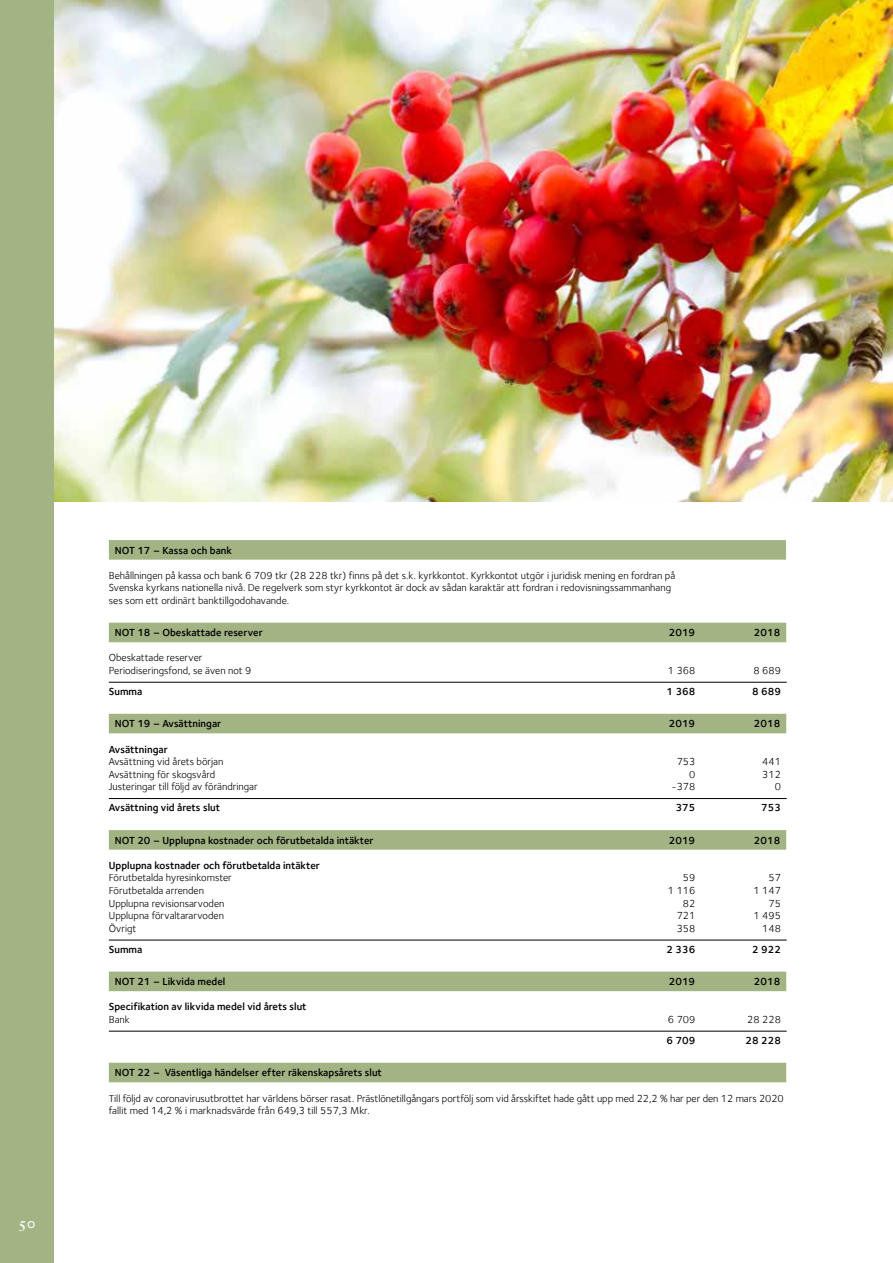
<style>
.page{position:relative;width:893px;height:1263px;background:#fff}
.page>*{position:absolute;margin:0;border:0;box-sizing:border-box;transform-origin:0 0}
.t1{font:15px "Sabon Bold Os F";color:#fff}
.t2{font:10.5px/12.6px "Foundry Sterling";color:#000}
.t3{font:600 10.5px "Foundry Sterling";color:#000}
</style>
<div class="page">
<div style="left:0;top:0;width:54px;height:1263px;background:#a2b484"></div>
<img style="left:54px;top:0;width:839px;height:502px">
<hr style="left:109px;top:682px;width:678px;height:1px;background:#000">
<hr style="left:109px;top:798px;width:678px;height:1px;background:#000">
<hr style="left:109px;top:940px;width:678px;height:1px;background:#000">
<hr style="left:109px;top:1031px;width:678px;height:1px;background:#000">
<div style="left:109px;top:540px;width:677px;height:20px;background:#a2b484"></div>
<div style="left:109px;top:623px;width:677px;height:19px;background:#a2b484"></div>
<div style="left:109px;top:714px;width:677px;height:19px;background:#a2b484"></div>
<svg style="left:109px;top:830px;width:677px;height:20px;background:#a3b586"></svg>
<div style="left:109px;top:971px;width:677px;height:20px;background:#a2b484"></div>
<div style="left:109px;top:1063px;width:677px;height:19px;background:#a2b484"></div>
<h1 class="t1" style="left:18px;top:1213px;width:19px">50</h1>
<p class="t3" style="left:115px;top:544px;width:119px">NOT 17 – Kassa och bank</p>
<p class="t2" style="left:109px;top:569px;width:568px">Behållningen på kassa och bank 6 709 tkr (28 228 tkr) finns på det s.k. kyrkkontot. Kyrkkontot utgör i juridisk mening en fordran på<br>Svenska kyrkans nationella nivå. De regelverk som styr kyrkkontot är dock av sådan karaktär att fordran i redovisningssammanhang ses som ett ordinärt banktillgodohavande.</p>
<p class="t3" style="left:115px;top:626px;width:150px">NOT 18 – Obeskattade reserver</p>
<p class="t3" style="left:669px;top:626px;width:28px">2019</p>
<p class="t3" style="left:754px;top:626px;width:28px">2018</p>
<p class="t2" style="left:109px;top:651px;width:144px">Obeskattade reserver<br>Periodiseringsfond, se även not 9</p>
<p class="t2" style="left:668px;top:664px;width:29px">1 368</p>
<p class="t2" style="left:753px;top:664px;width:29px">8 689</p>
<p class="t3" style="left:109px;top:685px;width:35px">Summa</p>
<p class="t3" style="left:667px;top:685px;width:30px">1 368</p>
<p class="t3" style="left:752px;top:685px;width:30px">8 689</p>
<p class="t3" style="left:115px;top:718px;width:108px">NOT 19 – Avsättningar</p>
<p class="t3" style="left:669px;top:718px;width:28px">2019</p>
<p class="t3" style="left:754px;top:718px;width:28px">2018</p>
<p class="t3" style="left:109px;top:743px;width:61px">Avsättningar</p>
<p class="t2" style="left:109px;top:755px;width:116px">Avsättning vid årets början</p>
<p class="t2" style="left:677px;top:755px;width:20px">753</p>
<p class="t2" style="left:762px;top:755px;width:20px">441</p>
<p class="t2" style="left:109px;top:768px;width:108px">Avsättning för skogsvård</p>
<p class="t2" style="left:689px;top:768px;width:8px">0</p>
<p class="t2" style="left:762px;top:768px;width:20px">312</p>
<p class="t2" style="left:109px;top:780px;width:150px">Justeringar till följd av förändringar</p>
<p class="t2" style="left:672px;top:780px;width:25px">-378</p>
<p class="t2" style="left:775px;top:780px;width:8px">0</p>
<p class="t3" style="left:109px;top:802px;width:113px">Avsättning vid årets slut</p>
<p class="t3" style="left:676px;top:802px;width:21px">375</p>
<p class="t3" style="left:761px;top:802px;width:21px">753</p>
<p class="t3" style="left:115px;top:834px;width:260px">NOT 20 – Upplupna kostnader och förutbetalda intäkter</p>
<p class="t3" style="left:669px;top:834px;width:28px">2019</p>
<p class="t3" style="left:754px;top:834px;width:28px">2018</p>
<p class="t3" style="left:109px;top:859px;width:213px">Upplupna kostnader och förutbetalda intäkter</p>
<p class="t2" style="left:109px;top:871px;width:125px">Förutbetalda hyresinkomster</p>
<p class="t2" style="left:683px;top:871px;width:14px">59</p>
<p class="t2" style="left:768px;top:871px;width:14px">57</p>
<p class="t2" style="left:109px;top:884px;width:97px">Förutbetalda arrenden</p>
<p class="t2" style="left:668px;top:884px;width:29px">1 116</p>
<p class="t2" style="left:753px;top:884px;width:29px">1 147</p>
<p class="t2" style="left:109px;top:897px;width:117px">Upplupna revisionsarvoden</p>
<p class="t2" style="left:683px;top:897px;width:14px">82</p>
<p class="t2" style="left:768px;top:897px;width:14px">75</p>
<p class="t2" style="left:109px;top:909px;width:117px">Upplupna förvaltararvoden</p>
<p class="t2" style="left:677px;top:909px;width:20px">721</p>
<p class="t2" style="left:753px;top:909px;width:29px">1 495</p>
<p class="t2" style="left:109px;top:922px;width:29px">Övrigt</p>
<p class="t2" style="left:677px;top:922px;width:20px">358</p>
<p class="t2" style="left:762px;top:922px;width:20px">148</p>
<p class="t3" style="left:109px;top:943px;width:35px">Summa</p>
<p class="t3" style="left:667px;top:943px;width:30px">2 336</p>
<p class="t3" style="left:752px;top:943px;width:30px">2 922</p>
<p class="t3" style="left:115px;top:975px;width:112px">NOT 21 – Likvida medel</p>
<p class="t3" style="left:669px;top:975px;width:28px">2019</p>
<p class="t3" style="left:754px;top:975px;width:28px">2018</p>
<p class="t3" style="left:109px;top:1001px;width:199px">Specifikation av likvida medel vid årets slut</p>
<p class="t2" style="left:109px;top:1013px;width:22px">Bank</p>
<p class="t2" style="left:668px;top:1013px;width:29px">6 709</p>
<p class="t2" style="left:747px;top:1013px;width:35px">28 228</p>
<p class="t3" style="left:667px;top:1034px;width:30px">6 709</p>
<p class="t3" style="left:745px;top:1034px;width:37px">28 228</p>
<p class="t3" style="left:115px;top:1066px;width:269px">NOT 22 – Väsentliga händelser efter räkenskapsårets slut</p>
<p class="t2" style="left:109px;top:1091px;width:676px">Till följd av coronavirusutbrottet har världens börser rasat. Prästlönetillgångars portfölj som vid årsskiftet hade gått upp med 22,2 % har per den 12 mars 2020 fallit med 14,2 % i marknadsvärde från 649,3 till 557,3 Mkr.</p>
</div>
